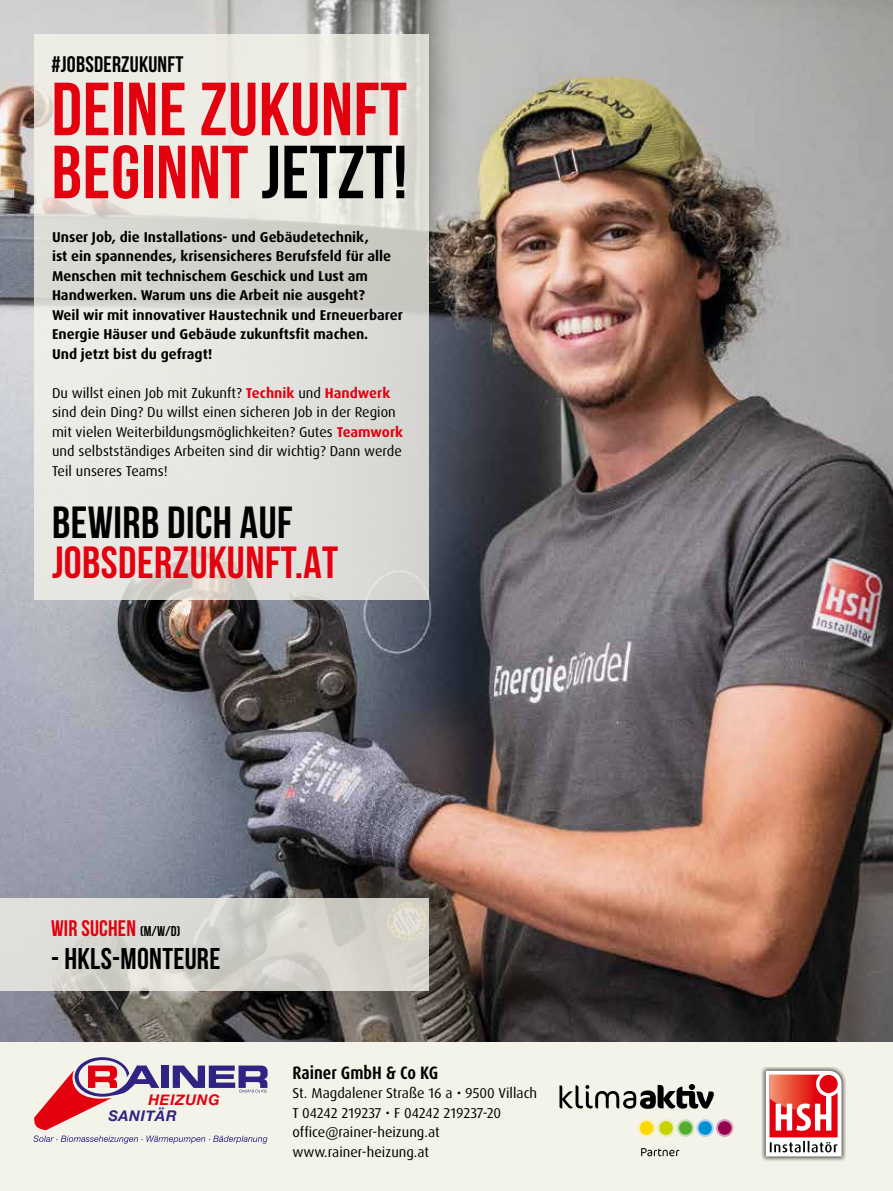
<style>
.page{position:relative;width:893px;height:1191px;background:#fff}
.page>*{position:absolute;margin:0;border:0;box-sizing:border-box;transform-origin:0 0}
.t1{font:700 75px/63px "Bebas Neue";letter-spacing:.01em;color:#e3000f}
.t2{font:700 45px "Bebas Neue";letter-spacing:.01em;color:#e3000f}
.t3{font:700 45px "Bebas Neue";letter-spacing:.01em;color:#000}
.t4{font:700 30px "Bebas Neue";letter-spacing:.01em;color:#000}
.t5{font:700 22.5px "Bebas Neue";letter-spacing:.01em;color:#e3000f}
.t6{font:700 22.5px "Bebas Neue";letter-spacing:.01em;color:#000}
.t7{font:700 condensed 18px "Dax Pro";color:#000}
.t8{font:italic 700 14.7px "Helvetica Neue";letter-spacing:.04em;color:#e3000f}
.t9{font:italic 700 14.7px "Helvetica Neue";letter-spacing:.04em;color:#2f2483}
.t10{font:14.25px/19.5px "Dax Pro";color:#000}
.t11{font:700 14.25px/19.5px "Dax Pro";color:#000}
.s1{color:#000}
.s2{font-weight:700;color:#e3000f}
.s3{font-size:14.25px;color:#000}
</style>
<div class="page">
<img style="left:0;top:0;width:892px;height:1042px">
<svg style="left:34px;top:34px;width:395px;height:566px;background:#e2e1db"></svg>
<div style="left:0;top:1042px;width:893px;height:149px;background:#f4f3ea"></div>
<svg style="left:716px;top:1119px;width:17px;height:18px"></svg>
<div style="left:718px;top:1121px;width:13px;height:13px;background:#960051;border-radius:50%"></div>
<svg style="left:657px;top:1119px;width:18px;height:18px"></svg>
<div style="left:659px;top:1121px;width:14px;height:13px;background:#c7d300;border-radius:50%"></div>
<svg style="left:677px;top:1119px;width:17px;height:18px"></svg>
<div style="left:679px;top:1121px;width:13px;height:13px;background:#51ae30;border-radius:50%"></div>
<svg style="left:696px;top:1119px;width:18px;height:18px"></svg>
<div style="left:698px;top:1121px;width:14px;height:13px;background:#0091d3;border-radius:50%"></div>
<svg style="left:638px;top:1119px;width:17px;height:18px"></svg>
<div style="left:640px;top:1121px;width:13px;height:13px;background:#fcd700;border-radius:50%"></div>
<svg style="left:559px;top:1084px;width:155px;height:24px"></svg>
<svg style="left:641px;top:1148px;width:38px;height:8px"></svg>
<svg style="left:762px;top:1067px;width:84px;height:94px"></svg>
<svg style="left:766px;top:1070px;width:75px;height:86px;background:#e68483"></svg>
<hr style="left:892px;top:0;width:1px;height:1191px;background:#f4f3ea">
<hr style="left:892px;top:282px;width:1px;height:767px;background:#000;opacity:.2">
<svg style="left:33px;top:1057px;width:235px;height:86px"></svg>
<svg style="left:0;top:898px;width:429px;height:92px;background:#d7d6cf"></svg>
<h3 class="t6" style="left:52px;top:52px;width:133px">#JOBSDERZUKUNFT</h3>
<h1 class="t1" style="left:52px;top:77px;width:357px">DEINE ZUKUNFT<br>BEGINNT <span class="s1">JETZT!</span></h1>
<p class="t11" style="left:52px;top:227px;width:352px">Unser Job, die Installations- und Gebäudetechnik,<br>ist ein spannendes, krisensicheres Berufsfeld für alle Menschen mit technischem Geschick und Lust am Handwerken. Warum uns die Arbeit nie ausgeht?<br>Weil wir mit innovativer Haustechnik und Erneuerbarer Energie Häuser und Gebäude zukunftsfit machen.<br>Und jetzt bist du gefragt!</p>
<p class="t10" style="left:52px;top:383px;width:353px">Du willst einen Job mit Zukunft? <span class="s2">Technik</span> und <span class="s2">Handwerk </span>sind dein Ding? Du willst einen sicheren Job in der Region mit vielen Weiterbildungsmöglichkeiten? Gutes <span class="s2">Teamwork </span>und selbstständiges Arbeiten sind dir wichtig? Dann werde Teil unseres Teams!</p>
<h2 class="t3" style="left:52px;top:497px;width:242px">BEWIRB DICH AUF</h2>
<h2 class="t2" style="left:52px;top:538px;width:288px">JOBSDERZUKUNFT.AT</h2>
<h3 class="t5" style="left:51px;top:916px;width:131px">WIR SUCHEN <span class="s3">(M/W/D)</span></h3>
<h3 class="t4" style="left:51px;top:942px;width:171px">- HKLS-MONTEURE</h3>
<p class="t8" style="left:148px;top:1090px;width:73px">HEIZUNG</p>
<p class="t9" style="left:108px;top:1106px;width:70px">SANITÄR</p>
<p class="t7" style="left:292px;top:1061px;width:147px">Rainer GmbH &amp; Co KG</p>
<p class="t10" style="left:292px;top:1083px;width:246px">St. Magdalener Straße 16 a • 9500 Villach<br>T 04242 219237 • F 04242 219237-20 office@rainer-heizung.at www.rainer-heizung.at</p>
</div>
